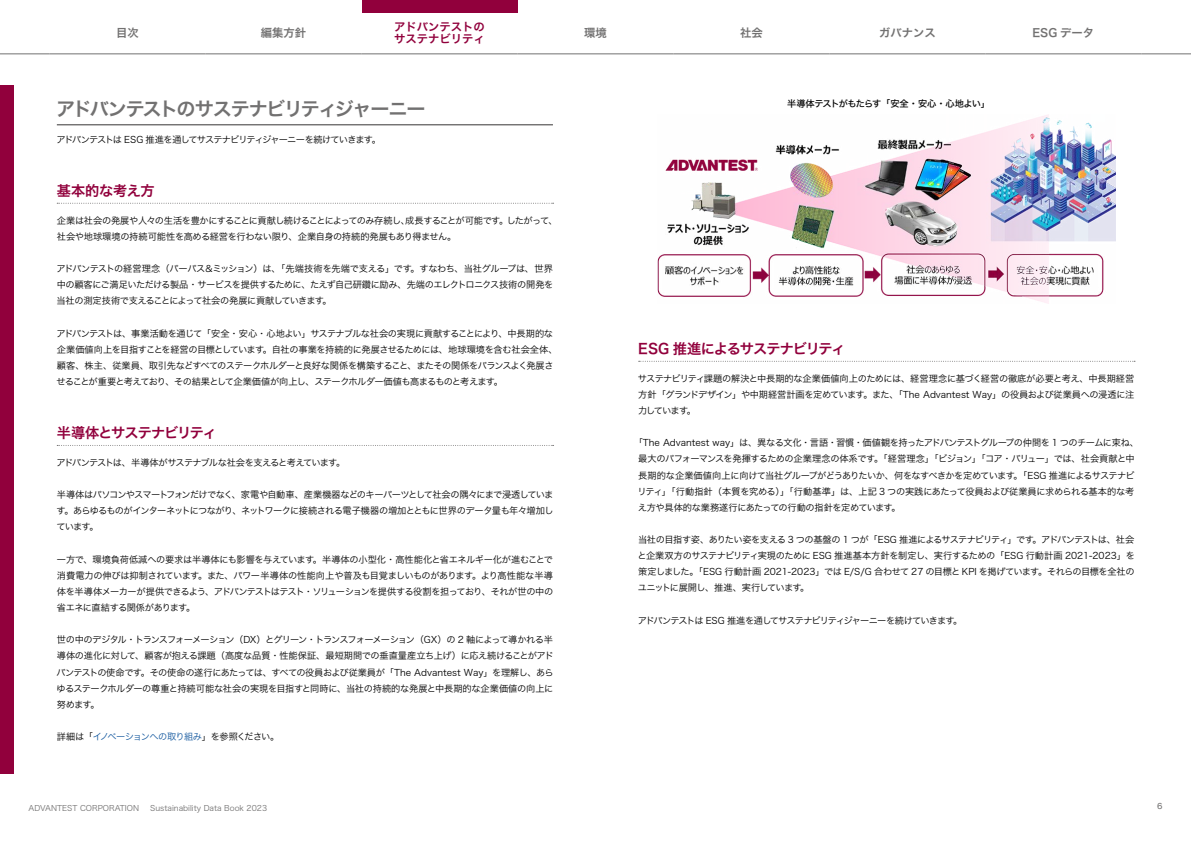
<style>
.page{position:relative;width:1191px;height:842px;background:#fff}
.page>*{position:absolute;margin:0;border:0;box-sizing:border-box;transform-origin:0 0}
.t1{font:19.1px "Hira Kaku Std W6";letter-spacing:-.08em;color:#727171}
.t2{font:14.2px "Hira Kaku Std W6";letter-spacing:-.06em;color:#91003c}
.t3{font:14.2px "Hira Kaku Std W6";letter-spacing:-.015em;color:#91003c}
.t4{font:11.3px "Hira Kaku Pro N W6";color:#727171}
.t5{font:11.3px/12px "Hira Kaku Pro N W6";color:#91003c}
.t6{font:9.2px/16.1px "Hira Kaku Std W3";letter-spacing:-.055em;color:#000;text-align:justify}
.t7{font:9.2px "Hira Kaku Std W3";letter-spacing:-.09em;color:#000}
.t8{font:9.2px "Hira Kaku Std W3";letter-spacing:-.085em;color:#000}
.t9{font:9.2px "Hira Kaku Std W5";letter-spacing:-.06em;color:#000}
.t10{font:7.8px "Hira Kaku Std W3";color:#727171}
.t11{font:7.8px "Hira Kaku Std W5";color:#727171}
.s1{color:#15599f}
</style>
<div class="page">
<div style="left:361px;top:0;width:156px;height:12px;background:#91003c"></div>
<hr style="left:517px;top:54px;width:156px;height:1px;background:#727171">
<hr style="left:673px;top:54px;width:156px;height:1px;background:#727171">
<hr style="left:829px;top:54px;width:156px;height:1px;background:#727171">
<hr style="left:985px;top:54px;width:156px;height:1px;background:#727171">
<hr style="left:0;top:54px;width:50px;height:1px;background:#727171">
<hr style="left:50px;top:54px;width:156px;height:1px;background:#727171">
<hr style="left:206px;top:54px;width:155px;height:1px;background:#727171">
<hr style="left:361px;top:54px;width:156px;height:1px;background:#727171">
<hr style="left:1141px;top:54px;width:50px;height:1px;background:#727171">
<div style="left:0;top:85px;width:13px;height:689px;background:#91003c"></div>
<hr style="left:57px;top:124px;width:496px;height:1px;background:#727171">
<svg style="left:57px;top:203px;width:496px;height:1px"></svg>
<svg style="left:57px;top:445px;width:496px;height:1px"></svg>
<svg style="left:638px;top:361px;width:497px;height:1px"></svg>
<img style="left:657px;top:115px;width:458px;height:188px">
<p class="t4" style="left:116px;top:23px;width:24px">目次</p>
<p class="t4" style="left:261px;top:23px;width:47px">編集方針</p>
<p class="t5" style="left:394px;top:21px;width:92px">アドバンテストのサステナビリティ</p>
<p class="t4" style="left:584px;top:23px;width:24px">環境</p>
<p class="t4" style="left:740px;top:23px;width:24px">社会</p>
<p class="t4" style="left:879px;top:23px;width:58px">ガバナンス</p>
<p class="t4" style="left:1032px;top:23px;width:63px">ESG データ</p>
<h1 class="t1" style="left:56px;top:94px;width:371px">アドバンテストのサステナビリティジャーニー</h1>
<p class="t7" style="left:56px;top:132px;width:326px">アドバンテストは ESG 推進を通してサステナビリティジャーニーを続けていきます。</p>
<h2 class="t3" style="left:57px;top:179px;width:99px">基本的な考え方</h2>
<p class="t6" style="left:57px;top:212px;width:502px">企業は社会の発展や人々の生活を豊かにすることに貢献し続けることによってのみ存続し、成長することが可能です。したがって、社会や地球環境の持続可能性を高める経営を行わない限り、企業自身の持続的発展もあり得ません。</p>
<p class="t6" style="left:56px;top:260px;width:498px">アドバンテストの経営理念（パーパス＆ミッション）は、「先端技術を先端で支える」です。すなわち、当社グループは、世界中の顧客にご満足いただける製品・サービスを提供するために、たえず自己研鑽に励み、先端のエレクトロニクス技術の開発を当社の測定技術で支えることによって社会の発展に貢献していきます。</p>
<p class="t6" style="left:56px;top:325px;width:503px;text-align:left">アドバンテストは、事業活動を通じて「安全・安心・心地よい」サステナブルな社会の実現に貢献することにより、中長期的な企業価値向上を目指すことを経営の目標としています。自社の事業を持続的に発展させるためには、地球環境を含む社会全体、顧客、株主、従業員、取引先などすべてのステークホルダーと良好な関係を構築すること、またその関係をバランスよく発展させることが重要と考えており、その結果として企業価値が向上し、ステークホルダー価値も高まるものと考えます。</p>
<h2 class="t2" style="left:57px;top:421px;width:161px">半導体とサステナビリティ</h2>
<p class="t8" style="left:56px;top:456px;width:290px">アドバンテストは、半導体がサステナブルな社会を支えると考えています。</p>
<p class="t6" style="left:56px;top:487px;width:498px">半導体はパソコンやスマートフォンだけでなく、家電や自動車、産業機器などのキーパーツとして社会の隅々にまで浸透しています。あらゆるものがインターネットにつながり、ネットワークに接続される電子機器の増加とともに世界のデータ量も年々増加しています。</p>
<p class="t6" style="left:57px;top:551px;width:498px">一方で、環境負荷低減への要求は半導体にも影響を与えています。半導体の小型化・高性能化と省エネルギー化が進むことで消費電力の伸びは抑制されています。また、パワー半導体の性能向上や普及も目覚ましいものがあります。より高性能な半導体を半導体メーカーが提供できるよう、アドバンテストはテスト・ソリューションを提供する役割を担っており、それが世の中の省エネに直結する関係があります。</p>
<p class="t6" style="left:57px;top:632px;width:498px">世の中のデジタル・トランスフォーメーション（DX）とグリーン・トランスフォーメーション（GX）の 2 軸によって導かれる半導体の進化に対して、顧客が抱える課題（高度な品質・性能保証、最短期間での垂直量産立ち上げ）に応え続けることがアドバンテストの使命です。その使命の遂行にあたっては、すべての役員および従業員が「The Advantest Way」を理解し、あらゆるステークホルダーの尊重と持続可能な社会の実現を目指すと同時に、当社の持続的な発展と中長期的な企業価値の向上に努めます。</p>
<p class="t6" style="left:57px;top:728px;width:224px">詳細は「<span class="s1">イノベーションへの取り組み</span>」を参照ください。</p>
<p class="t9" style="left:787px;top:97px;width:204px">半導体テストがもたらす「安全・安心・心地よい」</p>
<h2 class="t2" style="left:638px;top:337px;width:208px">ESG 推進によるサステナビリティ</h2>
<p class="t6" style="left:638px;top:370px;width:498px">サステナビリティ課題の解決と中長期的な企業価値向上のためには、経営理念に基づく経営の徹底が必要と考え、中長期経営方針「グランドデザイン」や中期経営計画を定めています。また、「The Advantest Way」の役員および従業員への浸透に注力しています。</p>
<p class="t6" style="left:637px;top:435px;width:503px;text-align:left;text-indent:-4px">「The Advantest way」は、異なる文化・言語・習慣・価値観を持ったアドバンテストグループの仲間を 1 つのチームに束ね、最大のパフォーマンスを発揮するための企業理念の体系です。「経営理念」「ビジョン」「コア・バリュー」では、社会貢献と中長期的な企業価値向上に向けて当社グループがどうありたいか、何をなすべきかを定めています。「ESG 推進によるサステナビリティ」「行動指針（本質を究める）」「行動基準」は、上記 3 つの実践にあたって役員および従業員に求められる基本的な考え方や具体的な業務遂行にあたっての行動の指針を定めています。</p>
<p class="t6" style="left:637px;top:531px;width:499px">当社の目指す姿、ありたい姿を支える 3 つの基盤の 1 つが「ESG 推進によるサステナビリティ」です。アドバンテストは、社会と企業双方のサステナビリティ実現のために ESG 推進基本方針を制定し、実行するための「ESG 行動計画 2021-2023」を策定しました。「ESG 行動計画 2021-2023」では E/S/G 合わせて 27 の目標と KPI を掲げています。それらの目標を全社のユニットに展開し、推進、実行しています。</p>
<p class="t7" style="left:638px;top:613px;width:326px">アドバンテストは ESG 推進を通してサステナビリティジャーニーを続けていきます。</p>
<p class="t10" style="left:28px;top:802px;width:112px">ADVANTEST CORPORATION</p>
<p class="t10" style="left:150px;top:802px;width:118px">Sustainability Data Book 2023</p>
<p class="t11" style="left:1157px;top:800px;width:7px">6</p>
</div>
